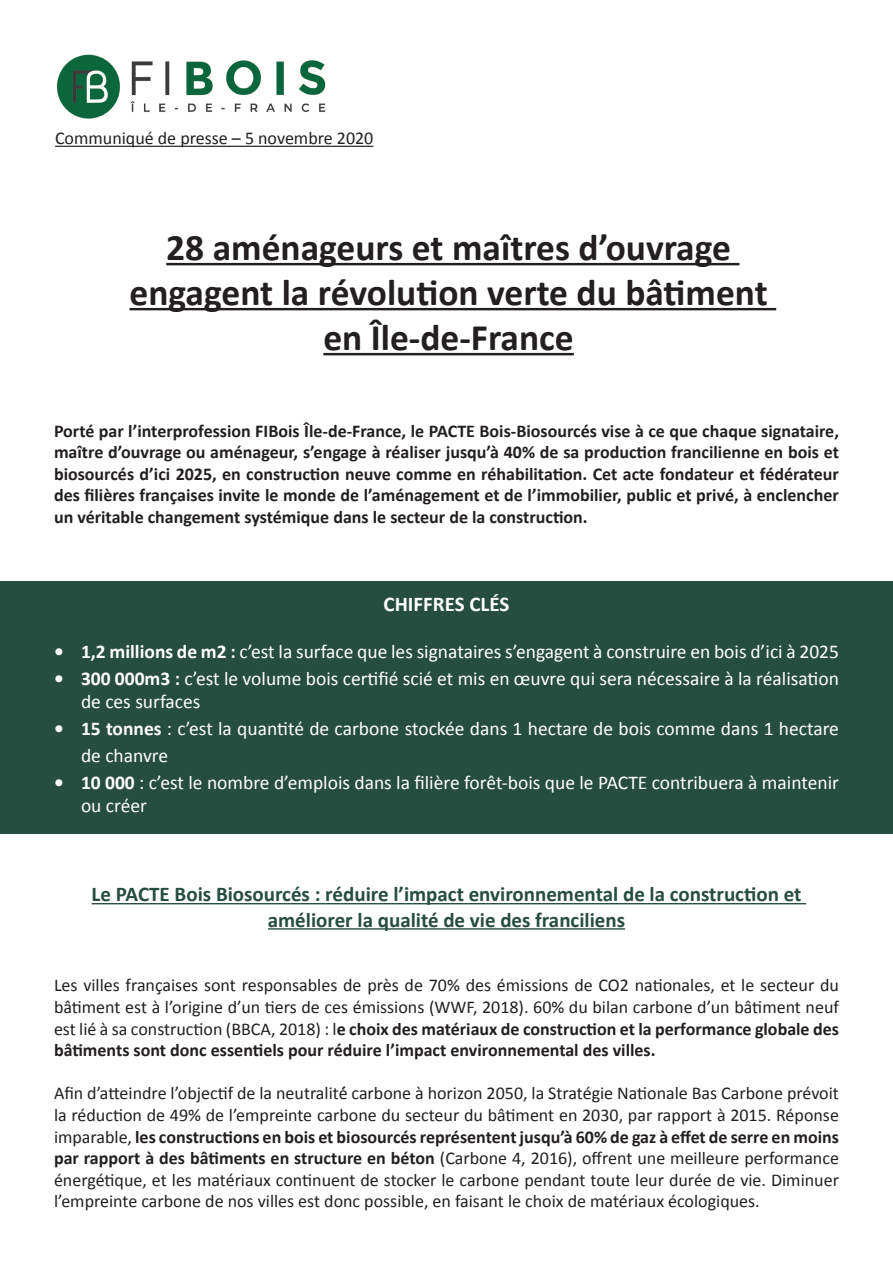
<style>
.page{position:relative;width:893px;height:1263px;background:#fff}
.page>*{position:absolute;margin:0;border:0;box-sizing:border-box;transform-origin:0 0}
.t1{font:700 37.5px/45px "Calibri";color:#231f20;text-align:center}
.t2{font:700 21px/25.2px "Calibri";color:#264d40;text-align:center}
.t3{font:700 21px "Calibri";color:#fff}
.t4{font:19.5px/23.4px "Calibri";color:#fff}
.t5{font:18px/21.6px "Calibri";color:#231f20;text-align:justify}
.t6{font:700 18px/21.6px "Calibri";color:#231f20;text-align:justify}
.s1{font-weight:700}
</style>
<div class="page">
<img style="left:56px;top:54px;width:270px;height:64px">
<hr style="left:55px;top:146px;width:318px;height:1px;background:#231f20">
<hr style="left:166px;top:263px;width:573px;height:2px;background:#231f20">
<hr style="left:129px;top:308px;width:647px;height:2px;background:#231f20">
<hr style="left:323px;top:353px;width:251px;height:2px;background:#231f20">
<div style="left:0;top:581px;width:893px;height:252px;background:#264d40"></div>
<hr style="left:92px;top:903px;width:714px;height:1px;background:#264d40">
<hr style="left:268px;top:928px;width:357px;height:1px;background:#264d40">
<p class="t5" style="left:55px;top:127px;width:320px">Communiqué de presse – 5 novembre 2020</p>
<p class="t1" style="left:129px;top:224px;width:640px">28 aménageurs et maîtres d’ouvrage engagent la révolution verte du bâtiment</p>
<p class="t1" style="left:323px;top:314px;width:252px">en Île-de-France</p>
<p class="t6" style="left:54px;top:419px;width:786px">Porté par l’interprofession FIBois Île-de-France, le PACTE Bois-Biosourcés vise à ce que chaque signataire, maître d’ouvrage ou aménageur, s’engage à réaliser jusqu’à 40% de sa production francilienne en bois et biosourcés d’ici 2025, en construction neuve comme en réhabilitation. Cet acte fondateur et fédérateur des filières françaises invite le monde de l’aménagement et de l’immobilier, public et privé, à enclencher un véritable changement systémique dans le secteur de la construction.</p>
<p class="t3" style="left:384px;top:589px;width:127px">CHIFFRES CLÉS</p>
<p class="t4" style="left:54px;top:638px;width:786px"><span class="s1">• 1,2 millions de m2 :</span> c’est la surface que les signataires s’engagent à construire en bois d’ici à 2025</p>
<p class="t4" style="left:81px;top:665px;width:759px;text-indent:-27px"><span class="s1">• 300 000m3 :</span> c’est le volume bois certifié scié et mis en œuvre qui sera nécessaire à la réalisation de ces surfaces</p>
<p class="t4" style="left:81px;top:714px;width:759px;line-height:27px;text-indent:-27px"><span class="s1">• 15 tonnes</span> : c’est la quantité de carbone stockée dans 1 hectare de bois comme dans 1 hectare de chanvre</p>
<p class="t4" style="left:81px;top:770px;width:759px;text-indent:-27px"><span class="s1">• 10 000</span> : c’est le nombre d’emplois dans la filière forêt-bois que le PACTE contribuera à maintenir ou créer</p>
<p class="t2" style="left:92px;top:881px;width:711px">Le PACTE Bois Biosourcés : réduire l’impact environnemental de la construction et améliorer la qualité de vie des franciliens</p>
<p class="t5" style="left:54px;top:974px;width:786px">Les villes françaises sont responsables de près de 70% des émissions de CO2 nationales, et le secteur du bâtiment est à l’origine d’un tiers de ces émissions (WWF, 2018). 60% du bilan carbone d’un bâtiment neuf est lié à sa construction (BBCA, 2018) : l<span class="s1">e choix des matériaux de construction et la performance globale des bâtiments sont donc essentiels pour réduire l’impact environnemental des villes.</span></p>
<p class="t5" style="left:54px;top:1082px;width:786px">Afin d’atteindre l’objectif de la neutralité́carbone à horizon 2050, la Stratégie Nationale Bas Carbone prévoit la réduction de 49% de l’empreinte carbone du secteur du bâtiment en 2030, par rapport à 2015. Réponse imparable, <span class="s1">les constructions en bois et biosourcés représentent jusqu’à 60% de gaz à effet de serre en moins par rapport à des bâtiments en structure en béton</span> (Carbone 4, 2016), offrent une meilleure performance énergétique, et les matériaux continuent de stocker le carbone pendant toute leur durée de vie. Diminuer l’empreinte carbone de nos villes est donc possible, en faisant le choix de matériaux écologiques.</p>
</div>
